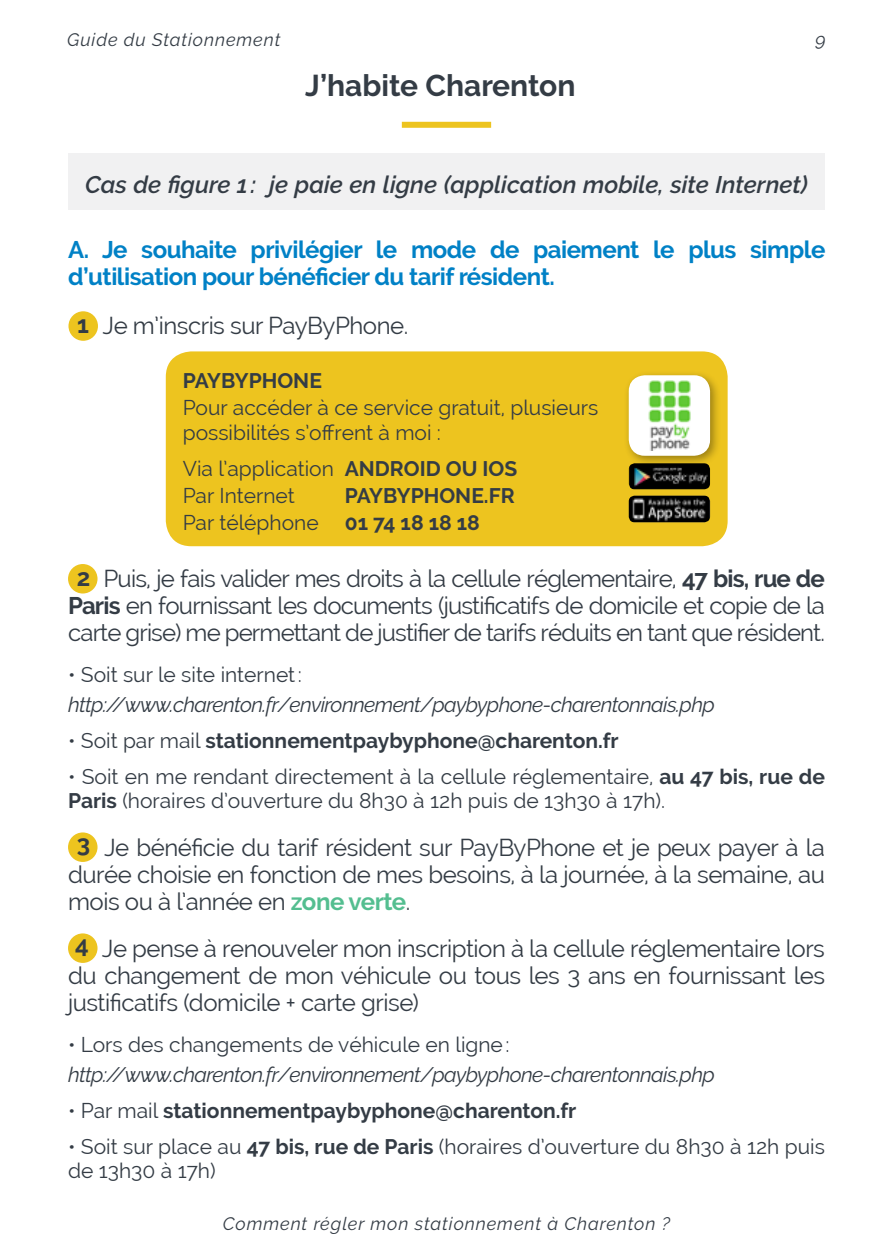
<style>
.page{position:relative;width:893px;height:1259px;background:#fff}
.page>*{position:absolute;margin:0;border:0;box-sizing:border-box;transform-origin:0 0}
.t1{font:700 30px "Raleway";color:#343c45}
.t2{font:24px/27px "Raleway";letter-spacing:-.035em;color:#343c45;text-align:justify}
.t3{font:700 24px/27px "Raleway";letter-spacing:-.02em;color:#0081c6}
.t4{font:italic 600 24px "Raleway";color:#343c45}
.t5{font:21px/24px "Raleway";color:#343c45}
.t6{font:700 21px/27px "Raleway";color:#343c45}
.t7{font:italic 21px "Raleway";letter-spacing:-.03em;color:#343c45}
.t8{font:italic 18px "Raleway";letter-spacing:.05em;color:#343c45}
.s1{font-weight:700}
.s2{font-weight:400}
.s3{font-weight:700;color:#54be90}
</style>
<div class="page">
<div style="left:68px;top:153px;width:757px;height:57px;background:#f1f1f2"></div>
<div style="left:68px;top:311px;width:30px;height:30px;background:#edc41f;border-radius:50%"></div>
<div style="left:68px;top:564px;width:30px;height:29px;background:#edc41f;border-radius:50%"></div>
<div style="left:68px;top:933px;width:30px;height:30px;background:#edc41f;border-radius:50%"></div>
<div style="left:68px;top:832px;width:30px;height:30px;background:#edc41f;border-radius:50%"></div>
<div style="left:402px;top:122px;width:89px;height:6px;background:#edc41f"></div>
<div style="left:166px;top:351px;width:562px;height:195px;background:#edc41f;border-radius:26px"></div>
<div style="left:624px;top:370px;width:98px;height:97px;background:#000;opacity:.35"></div>
<div style="left:629px;top:375px;width:81px;height:81px;background:#fff;border-radius:16px"></div>
<img style="left:648px;top:381px;width:43px;height:69px">
<img style="left:629px;top:495px;width:81px;height:27px">
<img style="left:629px;top:463px;width:81px;height:26px">
<p class="t8" style="left:67px;top:29px;width:215px">Guide du Stationnement</p>
<p class="t8" style="left:815px;top:29px;width:12px">9</p>
<p class="t1" style="left:305px;top:69px;width:272px">J’habite Charenton</p>
<p class="t4" style="left:85px;top:171px;width:724px">Cas de figure 1 : je paie en ligne (application mobile, site Internet)</p>
<p class="t3" style="left:68px;top:236px;width:759px">A. Je souhaite privilégier le mode de paiement le plus simple d’utilisation pour bénéficier du tarif résident.</p>
<p class="t2" style="left:77px;top:312px;width:332px"><span class="s1">1</span> Je m’inscris sur PayByPhone.</p>
<p class="t6" style="left:183px;top:367px;width:141px">PAYBYPHONE</p>
<p class="t5" style="left:183px;top:394px;width:417px;line-height:25.2px">Pour accéder à ce service gratuit, plusieurs possibilités s’offrent à moi :</p>
<p class="t5" style="left:183px;top:455px;width:336px;line-height:27px">Via l’application <span class="s1">ANDROID OU IOS<br></span>Par Internet</p>
<p class="t6" style="left:183px;top:482px;width:333px;text-indent:162px">PAYBYPHONE.FR<br><span class="s2">Par téléphone</span> 01 74 18 18 18</p>
<p class="t2" style="left:68px;top:565px;width:758px;text-align:center"><span class="s1">2</span> Puis, je fais valider mes droits à la cellule réglementaire, <span class="s1">47 bis, rue de<br>Paris</span> en fournissant les documents (justificatifs de domicile et copie de la carte grise) me permettant de justifier de tarifs réduits en tant que résident.</p>
<p class="t5" style="left:68px;top:663px;width:236px">• Soit sur le site internet:</p>
<p class="t7" style="left:68px;top:692px;width:648px">http://www.charenton.fr/environnement/paybyphone-charentonnais.php</p>
<p class="t6" style="left:68px;top:727px;width:552px"><span class="s2">• Soit par mail</span> stationnementpaybyphone@charenton.fr</p>
<p class="t5" style="left:68px;top:765px;width:758px">• Soit en me rendant directement à la cellule réglementaire, <span class="s1">au 47 bis, rue de<br>Paris</span> (horaires d’ouverture du 8h30 à 12h puis de 13h30 à 17h).</p>
<p class="t2" style="left:68px;top:833px;width:758px;text-indent:9px"><span class="s1">3</span> Je bénéficie du tarif résident sur PayByPhone et je peux payer à la durée choisie en fonction de mes besoins, à la journée, à la semaine, au mois ou à l’année en <span class="s3">zone verte</span>.</p>
<p class="t2" style="left:68px;top:934px;width:758px"><span class="s1">4</span> Je pense à renouveler mon inscription à la cellule réglementaire lors du changement de mon véhicule ou tous les 3 ans en fournissant les justificatifs (domicile + carte grise)</p>
<p class="t5" style="left:68px;top:1032px;width:443px">• Lors des changements de véhicule en ligne:</p>
<p class="t7" style="left:68px;top:1062px;width:648px">http://www.charenton.fr/environnement/paybyphone-charentonnais.php</p>
<p class="t6" style="left:68px;top:1097px;width:510px"><span class="s2">• Par mail</span> stationnementpaybyphone@charenton.fr</p>
<p class="t5" style="left:68px;top:1134px;width:758px">• Soit sur place au <span class="s1">47 bis, rue de Paris</span> (horaires d’ouverture du 8h30 à 12h puis de 13h30 à 17h)</p>
<p class="t8" style="left:223px;top:1213px;width:449px">Comment régler mon stationnement à Charenton ?</p>
</div>
